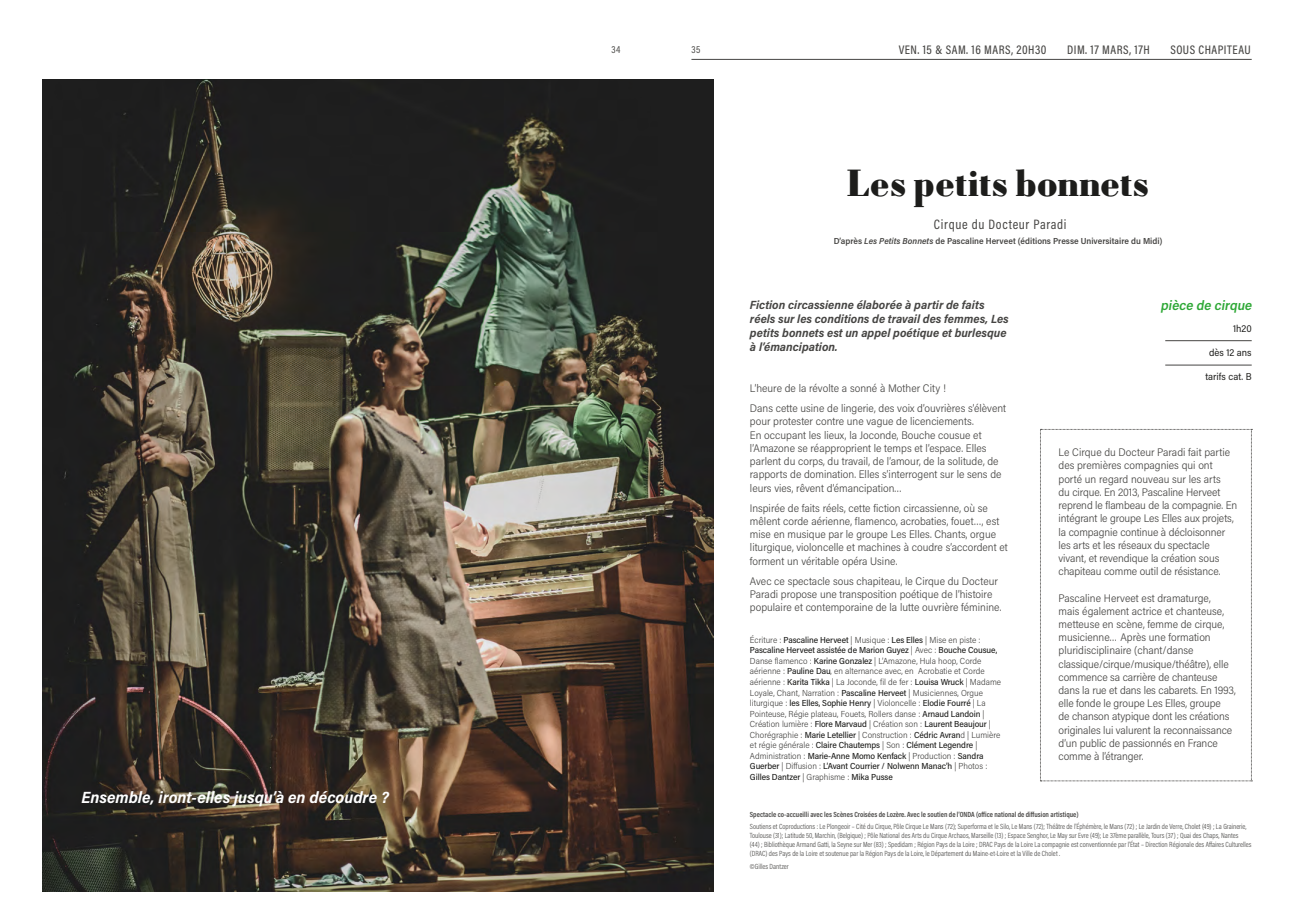
<style>
.page{position:relative;width:1312px;height:922px;background:#fff}
.page>*{position:absolute;margin:0;border:0;box-sizing:border-box;transform-origin:0 0}
.t1{font:900 38.75px "Louvette Deck";letter-spacing:-.005em;color:#1d1d1b}
.t2{font:italic 700 16.25px "Acumin Pro Semi Cond";color:#fff}
.t3{font:13.75px "Acumin Pro Cond";letter-spacing:.05em;color:#464543}
.t4{font:italic 600 13.62px "Acumin Pro Semi Cond";color:#2ea836}
.t5{font:500 12.5px "Acumin Pro Cond";letter-spacing:.04em;color:#464543}
.t6{font:italic 700 11.88px/14.2px "Acumin Pro Semi Cond";color:#464543}
.t7{font:300 11px/13.2px "Acumin Pro Semi Cond";color:#464543}
.t8{font:10px "Acumin Pro Semi Cond";color:#1d1d1b}
.t9{font:10px "Acumin Pro Cond";color:#464543}
.t10{font:300 8.75px/10.5px "Acumin Pro Semi Cond";color:#464543}
.t11{font:600 8.75px "Acumin Pro Semi Cond";color:#464543}
.t12{font:300 7.5px/9px "Acumin Pro Cond";color:#464543}
.t13{font:600 7.5px "Acumin Pro Cond";color:#464543}
.s1{font-style:italic}
.s2{font-weight:500;color:#1d1d1b}
</style>
<div class="page">
<hr style="left:1164px;top:340px;width:87px;height:1px;background:#464543">
<hr style="left:1164px;top:364px;width:87px;height:1px;background:#464543">
<hr style="left:691px;top:59px;width:560px;height:1px;background:#464543">
<img style="left:43px;top:80px;width:670px;height:811px">
<svg style="left:1040px;top:429px;width:211px;height:352px"></svg>
<h2 class="t2" style="left:81px;top:785px;width:308px">Ensemble, iront-elles jusqu’à en découdre ?</h2>
<p class="t9" style="left:611px;top:43px;width:11px">34</p>
<p class="t9" style="left:691px;top:43px;width:10px">35</p>
<p class="t5" style="left:898px;top:42px;width:149px">VEN. 15 &amp; SAM. 16 MARS, 20H30</p>
<p class="t5" style="left:1066px;top:42px;width:84px">DIM. 17 MARS, 17H</p>
<p class="t5" style="left:1170px;top:42px;width:82px">SOUS CHAPITEAU</p>
<h1 class="t1" style="left:846px;top:161px;width:304px">Les petits bonnets</h1>
<p class="t3" style="left:933px;top:215px;width:134px">Cirque du Docteur Paradi</p>
<p class="t11" style="left:833px;top:235px;width:330px">D’après <span class="s1">Les Petits Bonnets</span> de Pascaline Herveet (éditions Presse Universitaire du Midi)</p>
<p class="t4" style="left:1160px;top:295px;width:95px">pièce de cirque</p>
<p class="t6" style="left:749px;top:296px;width:260px">Fiction circassienne élaborée à partir de faits réels sur les conditions de travail des femmes, Les petits bonnets est un appel poétique et burlesque à l’émancipation.</p>
<p class="t7" style="left:749px;top:377px;width:257px;line-height:20.2px">L’heure de la révolte a sonné à Mother City !<br>Dans cette usine de lingerie, des voix d’ouvrières s’élèvent</p>
<p class="t7" style="left:749px;top:414px;width:253px">pour protester contre une vague de licenciements.<br>En occupant les lieux, la Joconde, Bouche cousue et l’Amazone se réapproprient le temps et l’espace. Elles parlent du corps, du travail, de l’amour, de la solitude, de rapports de domination. Elles s’interrogent sur le sens de leurs vies, rêvent d’émancipation…</p>
<p class="t7" style="left:749px;top:501px;width:259px">Inspirée de faits réels, cette fiction circassienne, où se mêlent corde aérienne, flamenco, acrobaties, fouet…, est mise en musique par le groupe Les Elles. Chants, orgue liturgique, violoncelle et machines à coudre s’accordent et forment un véritable opéra Usine.</p>
<p class="t7" style="left:749px;top:574px;width:253px">Avec ce spectacle sous chapiteau, le Cirque du Docteur<br>Paradi propose une transposition poétique de l’histoire populaire et contemporaine de la lutte ouvrière féminine.</p>
<p class="t8" style="left:1232px;top:322px;width:20px">1h20</p>
<p class="t8" style="left:1208px;top:346px;width:44px">dès 12 ans</p>
<p class="t8" style="left:1205px;top:370px;width:48px">tarifs cat. B</p>
<p class="t7" style="left:1058px;top:445px;width:180px">Le Cirque du Docteur Paradi fait partie des premières compagnies qui ont porté un regard nouveau sur les arts<br>du cirque. En 2013, Pascaline Herveet reprend le flambeau de la compagnie. En intégrant le groupe Les Elles aux projets, la compagnie continue à décloisonner les arts et les réseaux du spectacle vivant, et revendique la création sous chapiteau comme outil de résistance.</p>
<p class="t7" style="left:1058px;top:590px;width:179px">Pascaline Herveet est dramaturge,<br>mais également actrice et chanteuse, metteuse en scène, femme de cirque, musicienne… Après une formation pluridisciplinaire (chant/danse classique/cirque/musique/théâtre), elle commence sa carrière de chanteuse dans la rue et dans les cabarets. En 1993, elle fonde le groupe Les Elles, groupe<br>de chanson atypique dont les créations originales lui valurent la reconnaissance d’un public de passionnés en France comme à l’étranger.</p>
<p class="t10" style="left:749px;top:634px;width:253px">Écriture : <span class="s2">Pascaline Herveet</span> | Musique : <span class="s2">Les Elles</span> | Mise en piste :<br><span class="s2">Pascaline Herveet assistée de Marion Guyez</span> | Avec : <span class="s2">Bouche Cousue, </span>Danse flamenco : <span class="s2">Karine Gonzalez</span> | L’Amazone, Hula hoop, Corde aérienne : <span class="s2">Pauline Dau</span>, en alternance avec, en Acrobatie et Corde aérienne : <span class="s2">Karita Tikka</span> | La Joconde, fil de fer : <span class="s2">Louisa Wruck</span> | Madame Loyale, Chant, Narration : <span class="s2">Pascaline Herveet</span> | Musiciennes, Orgue liturgique : <span class="s2">les Elles, Sophie Henry</span> | Violoncelle : <span class="s2">Elodie Fourré</span> | La Pointeuse, Régie plateau, Fouets, Rollers danse : <span class="s2">Arnaud Landoin</span> | Création lumière : <span class="s2">Flore Marvaud</span> | Création son : <span class="s2">Laurent Beaujour</span> | Chorégraphie : <span class="s2">Marie Letellier</span> | Construction : <span class="s2">Cédric Avran</span>d | Lumière et régie générale : <span class="s2">Claire Chautemps</span> | Son : <span class="s2">Clément Legendre</span> | Administration : <span class="s2">Marie-Anne Momo Kenfack</span> | Production : <span class="s2">Sandra Guerber</span> | Diffusion : <span class="s2">L’Avant Courrier / Nolwenn Manac’h</span> | Photos :<br><span class="s2">Gilles Dantzer</span> | Graphisme : <span class="s2">Mika Pusse</span></p>
<p class="t13" style="left:749px;top:809px;width:330px">Spectacle co-accueilli avec les Scènes Croisées de Lozère. Avec le soutien de l’ONDA (office national de diffusion artistique)</p>
<p class="t12" style="left:749px;top:821px;width:503px">Soutiens et Coproductions : Le Plongeoir – Cité du Cirque, Pôle Cirque Le Mans (72); Superforma et le Silo, Le Mans (72); Théâtre de l’Éphémère, le Mans (72) ; Le Jardin de Verre, Cholet (49) ; La Grainerie, Toulouse (31); Latitude 50, Marchin, (Belgique) ; Pôle National des Arts du Cirque Archaos, Marseille (13) ; Espace Senghor, Le May sur Evre (49); Le 37ème parallèle, Tours (37) ; Quai des Chaps, Nantes<br>(44) ; Bibliothèque Armand Gatti, la Seyne sur Mer (83) ; Spedidam ; Région Pays de la Loire ; DRAC Pays de la Loire La compagnie est conventionnée par l’État – Direction Régionale des Affaires Culturelles (DRAC) des Pays de la Loire et soutenue par la Région Pays de la Loire, le Département du Maine-et-Loire et la Ville de Cholet .</p>
<p class="t12" style="left:749px;top:861px;width:40px">©Gilles Dantzer</p>
</div>
